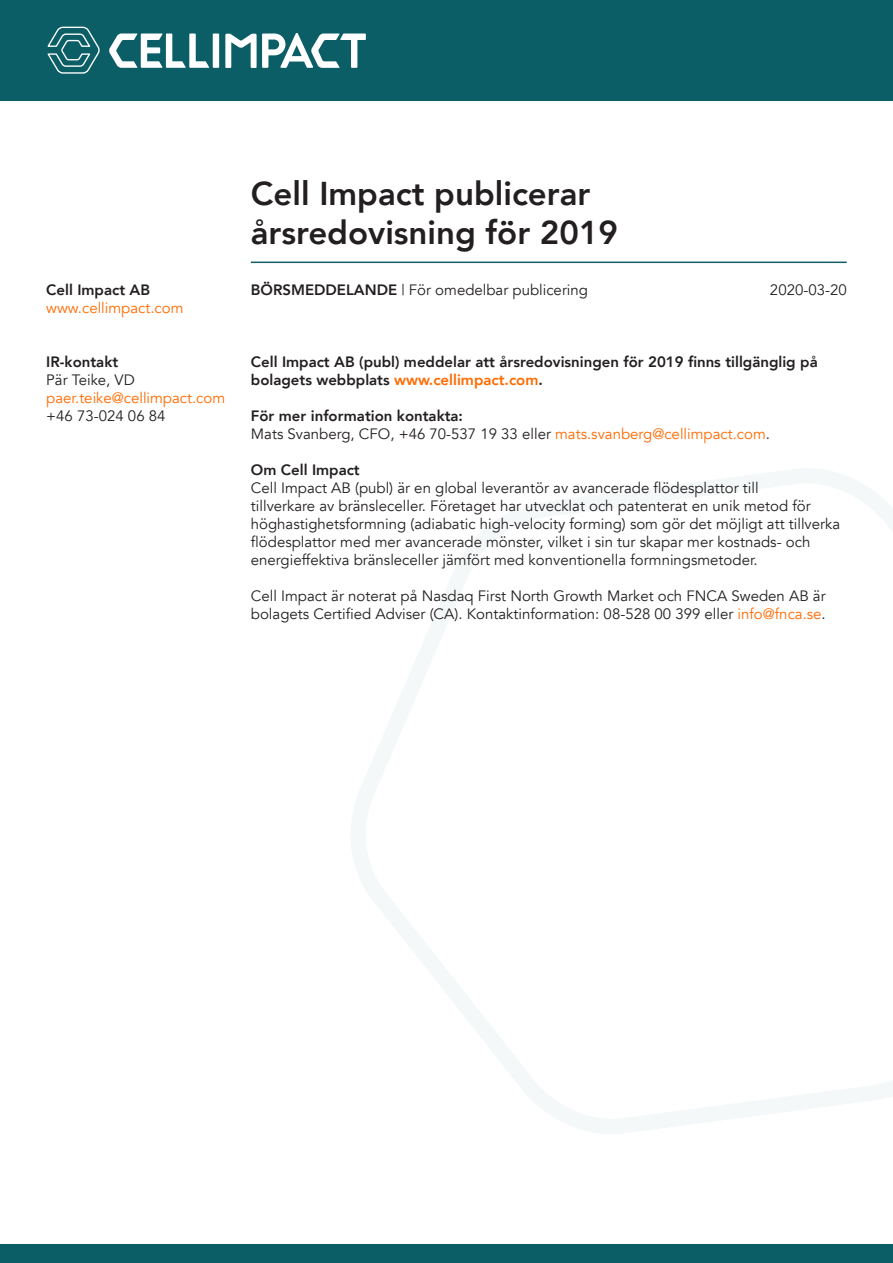
<style>
.page{position:relative;width:893px;height:1263px;background:#fff}
.page>*{position:absolute;margin:0;border:0;box-sizing:border-box;transform-origin:0 0}
.t1{font:800 33px/39.6px "Avenir";color:#231f20}
.Brödtext{font:15px/18px "Avenir";color:#231f20}
.Ingress{font:800 15px/18px "Avenir";color:#231f20}
.t2{font:15px "Avenir";color:#ff6a00}
.s1{font-weight:800}
.s2{color:#ff6a00}
</style>
<div class="page">
<hr style="left:251px;top:262px;width:596px;height:1px;background:#115e67">
<div style="left:0;top:0;width:893px;height:100px;background:#0b5e66"></div>
<div style="left:0;top:1245px;width:893px;height:18px;background:#0b5e66"></div>
<svg style="left:47px;top:26px;width:53px;height:48px"></svg>
<div style="left:213px;top:34px;width:6px;height:34px;background:#fff"></div>
<svg style="left:109px;top:34px;width:100px;height:34px"></svg>
<svg style="left:225px;top:33px;width:141px;height:35px"></svg>
<h1 class="t1" style="left:251px;top:173px;width:369px">Cell Impact publicerar årsredovisning för 2019</h1>
<p class="Ingress" style="left:46px;top:281px;width:105px">Cell Impact AB</p>
<p class="Brödtext" style="left:251px;top:281px;width:339px"><span class="s1">BÖRSMEDDELANDE</span> | För omedelbar publicering</p>
<p class="t2" style="left:46px;top:299px;width:139px">www.cellimpact.com</p>
<p class="Ingress" style="left:46px;top:353px;width:73px">IR-kontakt</p>
<p class="Brödtext" style="left:46px;top:371px;width:90px">Pär Teike, VD</p>
<p class="t2" style="left:46px;top:389px;width:180px">paer.teike@cellimpact.com</p>
<p class="Brödtext" style="left:46px;top:407px;width:121px">+46 73-024 06 84</p>
<p class="Brödtext" style="left:770px;top:281px;width:78px">2020-03-20</p>
<p class="Ingress" style="left:251px;top:353px;width:568px">Cell Impact AB (publ) meddelar att årsredovisningen för 2019 finns tillgänglig på bolagets webbplats <span class="s2">www.cellimpact.com</span>.</p>
<h2 class="Ingress" style="left:251px;top:407px;width:214px">För mer information kontakta:</h2>
<p class="Brödtext" style="left:251px;top:425px;width:521px">Mats Svanberg, CFO, +46 70-537 19 33 eller <span class="s2">mats.svanberg@cellimpact.com</span>.</p>
<h2 class="Ingress" style="left:251px;top:461px;width:110px">Om Cell Impact</h2>
<p class="Brödtext" style="left:251px;top:479px;width:591px">Cell Impact AB (publ) är en global leverantör av avancerade flödesplattor till<br>tillverkare av bränsleceller. Företaget har utvecklat och patenterat en unik metod för höghastighetsformning (adiabatic high-velocity forming) som gör det möjligt att tillverka flödesplattor med mer avancerade mönster, vilket i sin tur skapar mer kostnads- och energieffektiva bränsleceller jämfört med konventionella formningsmetoder.</p>
<p class="Brödtext" style="left:251px;top:587px;width:576px">Cell Impact är noterat på Nasdaq First North Growth Market och FNCA Sweden AB är bolagets Certified Adviser (CA). Kontaktinformation: 08-528 00 399 eller <span class="s2">info@fnca.se</span>.</p>
</div>
